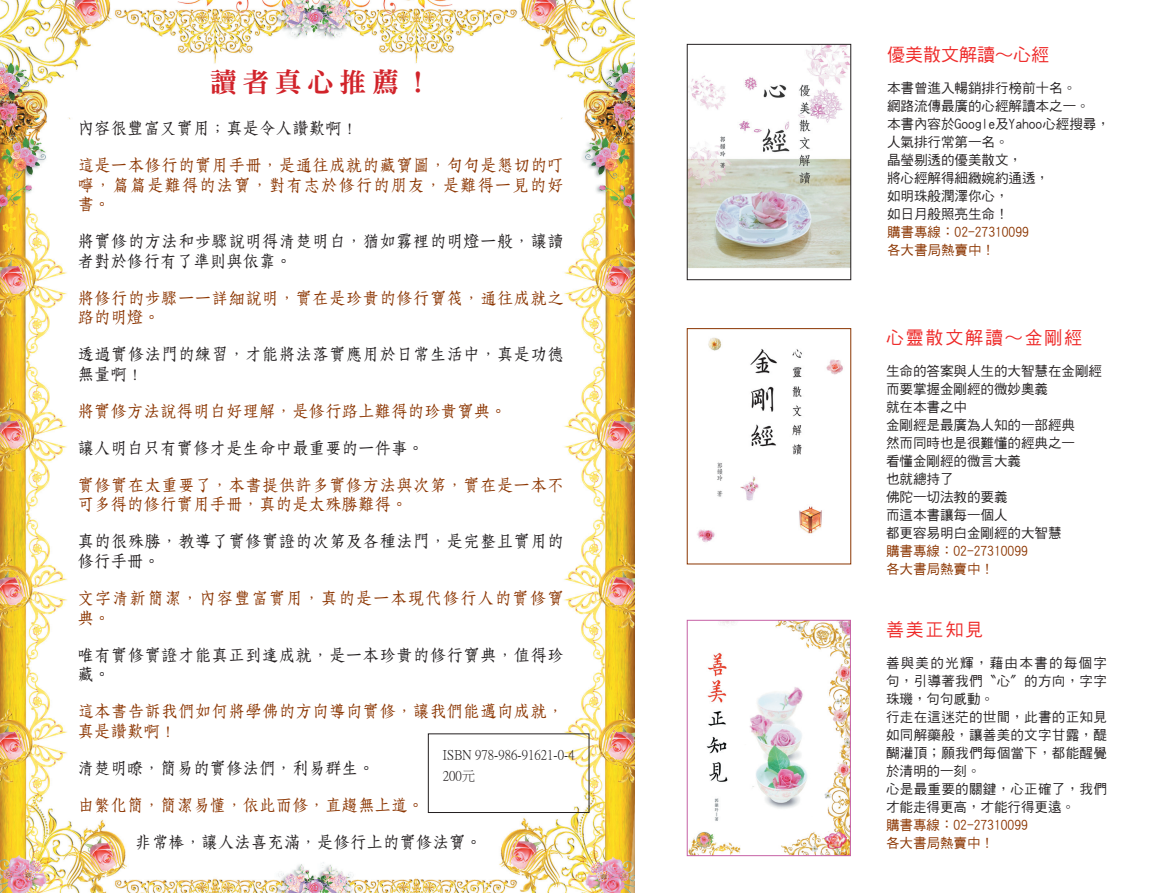
<style>
.page{position:relative;width:1170px;height:893px;background:#fff}
.page>*{position:absolute;margin:0;border:0;box-sizing:border-box;transform-origin:0 0}
.t1{font:27px "DFN Ming W9 WIN BF";letter-spacing:.2em;color:#d1232a}
.t2{font:18px "DF Hei W5 WIN BF";letter-spacing:.1em;color:#ee2928}
.t3{font:18px "DF Hei W5 WIN BF";color:#ee2928}
.t4{font:16.5px/19.5px "DF Fang Song W6 WIN BF";letter-spacing:.015em;color:#8b3500}
.t5{font:16.5px/19.5px "DF Fang Song W6 WIN BF";letter-spacing:.015em;color:#231f20}
.t6{font:16.5px/19.5px "DF Fang Song W6 WIN BF";letter-spacing:.055em;color:#8b3500}
.t7{font:13.5px/18px "DF Hei W5 WIN BF";color:#231f20}
.t8{font:13.5px/18px "DF Hei W5 WIN BF";letter-spacing:.025em;color:#231f20}
.t9{font:13.5px/18px "DF Hei W5 WIN BF";color:#8b3500}
.t10{font:13.5px/21.3px "P Ming Li U";color:#231f20}
</style>
<div class="page">
<img style="left:0;top:0;width:634px;height:893px">
<img style="left:689px;top:622px;width:159px;height:232px">
<div style="left:687px;top:620px;width:163px;height:236px;border:1px solid #c661a5"></div>
<img style="left:697px;top:337px;width:146px;height:206px">
<img style="left:689px;top:46px;width:159px;height:222px">
<div style="left:687px;top:44px;width:163px;height:236px;border:1px solid #231f20"></div>
<div style="left:428px;top:734px;width:161px;height:79px;border:1px solid #231f20"></div>
<h1 class="t1" style="left:210px;top:68px;width:223px">讀者真心推薦！</h1>
<p class="t5" style="left:77px;top:119px;width:282px">內容很豐富又實用；真是令人讚歎啊！</p>
<p class="t4" style="left:77px;top:156px;width:487px;text-align:justify">這是一本修行的實用手冊，是通往成就的藏寶圖，句句是懇切的叮嚀，篇篇是難得的法寶，對有志於修行的朋友，是難得一見的好書。</p>
<p class="t5" style="left:77px;top:232px;width:487px">將實修的方法和步驟說明得清楚明白，猶如霧裡的明燈一般，讓讀者對於修行有了準則與依靠。</p>
<p class="t4" style="left:77px;top:288px;width:487px">將修行的步驟一一詳細說明，實在是珍貴的修行寶筏，通往成就之路的明燈。</p>
<p class="t5" style="left:77px;top:345px;width:487px">透過實修法門的練習，才能將法落實應用於日常生活中，真是功德無量啊！</p>
<p class="t4" style="left:77px;top:401px;width:430px">將實修方法說得明白好理解，是修行路上難得的珍貴寶典。</p>
<p class="t5" style="left:77px;top:438px;width:348px">讓人明白只有實修才是生命中最重要的一件事。</p>
<p class="t4" style="left:77px;top:475px;width:487px">實修實在太重要了，本書提供許多實修方法與次第，實在是一本不可多得的修行實用手冊，真的是太殊勝難得。</p>
<p class="t5" style="left:77px;top:532px;width:487px">真的很殊勝，教導了實修實證的次第及各種法門，是完整且實用的修行手冊。</p>
<p class="t6" style="left:77px;top:588px;width:487px">文字清新簡潔，內容豐富實用，真的是一本現代修行人的實修寶典。</p>
<p class="t5" style="left:77px;top:645px;width:487px">唯有實修實證才能真正到達成就，是一本珍貴的修行寶典，值得珍藏。</p>
<p class="t4" style="left:77px;top:701px;width:487px">這本書告訴我們如何將學佛的方向導向實修，讓我們能邁向成就，真是讚歎啊！</p>
<p class="t5" style="left:77px;top:758px;width:298px">清楚明暸，簡易的實修法們，利易群生。</p>
<p class="t4" style="left:77px;top:795px;width:348px">由繁化簡，簡潔易懂，依此而修，直趨無上道。</p>
<p class="t5" style="left:135px;top:832px;width:348px">非常棒，讓人法喜充滿，是修行上的實修法寶。</p>
<p class="t10" style="left:443px;top:744px;width:133px">ISBN 978-986-91621-0-4<br>200元</p>
<p class="t3" style="left:887px;top:45px;width:163px">優美散文解讀～心經</p>
<p class="t7" style="left:887px;top:79px;width:224px">本書曾進入暢銷排行榜前十名。<br>網路流傳最廣的心經解讀本之一。<br>本書內容於Google及Yahoo心經搜尋，人氣排行常第一名。<br>晶瑩剔透的優美散文，<br>將心經解得細緻婉約通透，<br>如明珠般潤澤你心，<br>如日月般照亮生命！</p>
<p class="t9" style="left:887px;top:223px;width:143px">購書專線：02-27310099各大書局熱賣中！</p>
<p class="t2" style="left:885px;top:328px;width:198px">心靈散文解讀～金剛經</p>
<p class="t7" style="left:885px;top:362px;width:217px">生命的答案與人生的大智慧在金剛經而要掌握金剛經的微妙奧義<br>就在本書之中<br>金剛經是最廣為人知的一部經典<br>然而同時也是很難懂的經典之一<br>看懂金剛經的微言大義<br>也就總持了<br>佛陀一切法教的要義<br>而這本書讓每一個人<br>都更容易明白金剛經的大智慧</p>
<p class="t9" style="left:885px;top:542px;width:143px">購書專線：02-27310099各大書局熱賣中！</p>
<p class="t2" style="left:885px;top:620px;width:99px">善美正知見</p>
<p class="t8" style="left:885px;top:654px;width:222px">善與美的光輝，藉由本書的每個字句，引導著我們〝心〞的方向，字字珠璣，句句感動。<br>行走在這迷茫的世間，此書的正知見如同解藥般，讓善美的文字甘露，醍醐灌頂；願我們每個當下，都能醒覺於清明的一刻。<br>心是最重要的關鍵，心正確了，我們才能走得更高，才能行得更遠。</p>
<p class="t9" style="left:885px;top:816px;width:143px">購書專線：02-27310099各大書局熱賣中！</p>
</div>
